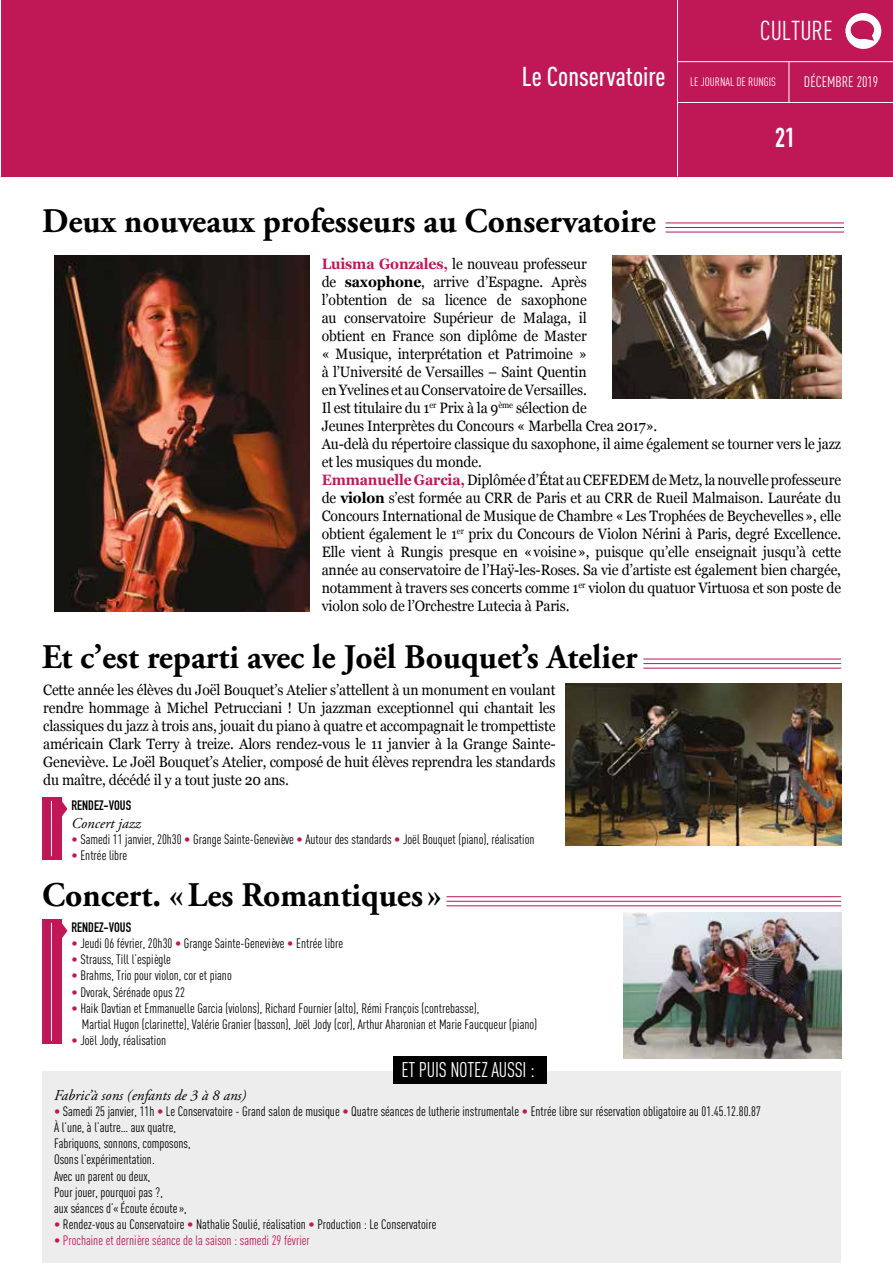
<style>
.page{position:relative;width:893px;height:1263px;background:#fff}
.page>*{position:absolute;margin:0;border:0;box-sizing:border-box;transform-origin:0 0}
.t1{font:700 34.5px "Adobe Garamond Pro";color:#000}
.t2{font:500 27px "DIN Cond";color:#fff}
.t3{font:27px "DIN Cond";color:#fff}
.t4{font:700 27px "DIN Condensed";color:#fff}
.t5{font:21px "DIN Cond";letter-spacing:-.01em;color:#fff;scale:.96 1}
.t6{font:15px/18px "Georgia";letter-spacing:-.01em;color:#000;scale:.93 1}
.t7{font:italic 15px "Adobe Garamond Pro";color:#000}
.t8{font:15px "DIN Cond";color:#fff}
.t9{font:13.5px/16.2px "DIN Cond";color:#000}
.t10{font:13.5px "DIN Cond";color:#c01857}
.t11{font:700 13.5px "DIN Condensed";color:#000}
.t12{font:12px "DIN Cond";color:#fff}
.s1{font-weight:700;color:#c01857}
.s2{font-weight:700}
.s3{color:#c01857}
</style>
<div class="page">
<div style="left:677px;top:0;width:216px;height:176px;background:#c01857"></div>
<hr style="left:677px;top:61px;width:216px;height:1px;background:#fff">
<hr style="left:677px;top:102px;width:216px;height:1px;background:#fff">
<hr style="left:789px;top:62px;width:1px;height:41px;background:#fff">
<div style="left:845px;top:13px;width:36px;height:36px;background:#fff;border-radius:50%"></div>
<svg style="left:851px;top:20px;width:23px;height:21px"></svg>
<div style="left:1px;top:0;width:677px;height:176px;background:#c01857"></div>
<div style="left:42px;top:797px;width:19px;height:62px;background:#c01857"></div>
<svg style="left:61px;top:799px;width:6px;height:19px"></svg>
<hr style="left:51px;top:801px;width:1px;height:55px;background:#fff">
<div style="left:42px;top:919px;width:19px;height:125px;background:#c01857"></div>
<svg style="left:61px;top:921px;width:6px;height:19px"></svg>
<hr style="left:51px;top:923px;width:1px;height:118px;background:#fff">
<hr style="left:677px;top:0;width:1px;height:176px;background:#fff">
<div style="left:42px;top:1071px;width:799px;height:192px;background:#ededed"></div>
<div style="left:393px;top:1056px;width:154px;height:28px;background:#000"></div>
<hr style="left:666px;top:232px;width:178px;height:1px;background:#b7175b">
<hr style="left:666px;top:227px;width:178px;height:1px;background:#b7175b">
<hr style="left:666px;top:223px;width:178px;height:1px;background:#b7175b">
<hr style="left:643px;top:668px;width:198px;height:1px;background:#b7175b">
<hr style="left:643px;top:663px;width:198px;height:1px;background:#b7175b">
<hr style="left:643px;top:659px;width:198px;height:1px;background:#b7175b">
<hr style="left:446px;top:905px;width:395px;height:1px;background:#b7175b">
<hr style="left:446px;top:901px;width:395px;height:1px;background:#b7175b">
<hr style="left:446px;top:896px;width:395px;height:1px;background:#b7175b">
<img style="left:54px;top:255px;width:255px;height:357px">
<img style="left:612px;top:255px;width:229px;height:143px">
<img style="left:623px;top:912px;width:218px;height:147px">
<img style="left:566px;top:683px;width:275px;height:162px">
<h2 class="t2" style="left:522px;top:60px;width:145px">Le Conservatoire</h2>
<h1 class="t1" style="left:42px;top:201px;width:615px">Deux nouveaux professeurs au Conservatoire</h1>
<h2 class="t3" style="left:760px;top:15px;width:75px">CULTURE</h2>
<p class="t12" style="left:690px;top:75px;width:87px">LE JOURNAL DE RUNGIS</p>
<p class="t8" style="left:804px;top:73px;width:76px">DÉCEMBRE 2019</p>
<h2 class="t4" style="left:775px;top:119px;width:22px">21</h2>
<p class="t6" style="left:322px;top:254px;width:560px"><span class="s1">Luisma Gonzales,</span> le nouveau professeur<br>de <span class="s2">saxophone</span>, arrive d’Espagne. Après<br>l’obtention de sa licence de saxophone<br>au conservatoire Supérieur de Malaga, il<br>obtient en France son diplôme de Master<br>« Musique, interprétation et Patrimoine »<br>à l’Université de Versailles – Saint Quentin<br>en Yvelines et au Conservatoire de Versailles.<br>Il est titulaire du 1<sup>er</sup> Prix à la 9<sup>ème</sup> sélection de<br>Jeunes Interprètes du Concours « Marbella Crea 2017».<br>Au-delà du répertoire classique du saxophone, il aime également se tourner vers le jazz et les musiques du monde.<br><span class="s1">Emmanuelle Garcia,</span> Diplômée d’État au CEFEDEM de Metz, la nouvelle professeure de <span class="s2">violon</span> s’est formée au CRR de Paris et au CRR de Rueil Malmaison. Lauréate du Concours International de Musique de Chambre «Les Trophées de Beychevelles», elle obtient également le 1<sup>er</sup> prix du Concours de Violon Nérini à Paris, degré Excellence.<br>Elle vient à Rungis presque en «voisine», puisque qu’elle enseignait jusqu’à cette année au conservatoire de l’Haÿ-les-Roses. Sa vie d’artiste est également bien chargée, notamment à travers ses concerts comme 1<sup>er</sup> violon du quatuor Virtuosa et son poste de violon solo de l’Orchestre Lutecia à Paris.</p>
<h1 class="t1" style="left:42px;top:637px;width:597px">Et c’est reparti avec le Joël Bouquet’s Atelier</h1>
<p class="t6" style="left:43px;top:680px;width:552px;text-align:justify">Cette année les élèves du Joël Bouquet’s Atelier s’attellent à un monument en voulant rendre hommage à Michel Petrucciani ! Un jazzman exceptionnel qui chantait les classiques du jazz à trois ans, jouait du piano à quatre et accompagnait le trompettiste américain Clark Terry à treize. Alors rendez-vous le 11 janvier à la Grange Sainte-Geneviève. Le Joël Bouquet’s Atelier, composé de huit élèves reprendra les standards du maître, décédé il y a tout juste 20 ans.</p>
<p class="t11" style="left:72px;top:796px;width:61px">RENDEZ-VOUS</p>
<p class="t7" style="left:72px;top:814px;width:71px">Concert jazz</p>
<p class="t9" style="left:72px;top:831px;width:464px"><span class="s3">•</span> Samedi 11 janvier, 20h30 <span class="s3">•</span> Grange Sainte-Geneviève <span class="s3">•</span> Autour des standards <span class="s3">•</span> Joël Bouquet (piano), réalisation</p>
<p class="t9" style="left:72px;top:847px;width:57px"><span class="s3">•</span> Entrée libre</p>
<h1 class="t1" style="left:42px;top:875px;width:401px">Concert. «Les Romantiques »</h1>
<p class="t11" style="left:72px;top:918px;width:61px">RENDEZ-VOUS</p>
<p class="t9" style="left:72px;top:935px;width:273px"><span class="s3">•</span> Jeudi 06 février, 20h30 <span class="s3">•</span> Grange Sainte-Geneviève <span class="s3">•</span> Entrée libre</p>
<p class="t9" style="left:72px;top:951px;width:101px"><span class="s3">•</span> Strauss, Till l’espiègle</p>
<p class="t9" style="left:72px;top:967px;width:162px"><span class="s3">•</span> Brahms, Trio pour violon, cor et piano</p>
<p class="t9" style="left:72px;top:983px;width:115px"><span class="s3">•</span> Dvorak, Sérénade opus 22</p>
<p class="t9" style="left:82px;top:1000px;width:457px;text-indent:-10px"><span class="s3">•</span> Haik Davtian et Emmanuelle Garcia (violons), Richard Fournier (alto), Rémi François (contrebasse),<br>Martial Hugon (clarinette), Valérie Granier (basson), Joël Jody (cor), Arthur Aharonian et Marie Faucqueur (piano)</p>
<p class="t9" style="left:72px;top:1032px;width:96px"><span class="s3">•</span> Joël Jody, réalisation</p>
<h3 class="t5" style="left:401px;top:1057px;width:140px">ET PUIS NOTEZ AUSSI :</h3>
<p class="t7" style="left:54px;top:1086px;width:194px">Fabric’à sons (enfants de 3 à 8 ans)</p>
<p class="t9" style="left:54px;top:1103px;width:708px"><span class="s3">•</span> Samedi 25 janvier, 11h <span class="s3">•</span> Le Conservatoire - Grand salon de musique <span class="s3">•</span> Quatre séances de lutherie instrumentale <span class="s3">•</span> Entrée libre sur réservation obligatoire au 01.45.12.80.87<br>À l’une, à l’autre… aux quatre,<br>Fabriquons, sonnons, composons,<br>Osons l’expérimentation.<br>Avec un parent ou deux,<br>Pour jouer, pourquoi pas ?,<br>aux séances d’«Écoute écoute»,</p>
<p class="t9" style="left:54px;top:1216px;width:384px"><span class="s3">•</span> Rendez-vous au Conservatoire <span class="s3">•</span> Nathalie Soulié, réalisation <span class="s3">•</span> Production : Le Conservatoire</p>
<p class="t10" style="left:54px;top:1233px;width:257px">• Prochaine et dernière séance de la saison : samedi 29 février</p>
</div>
